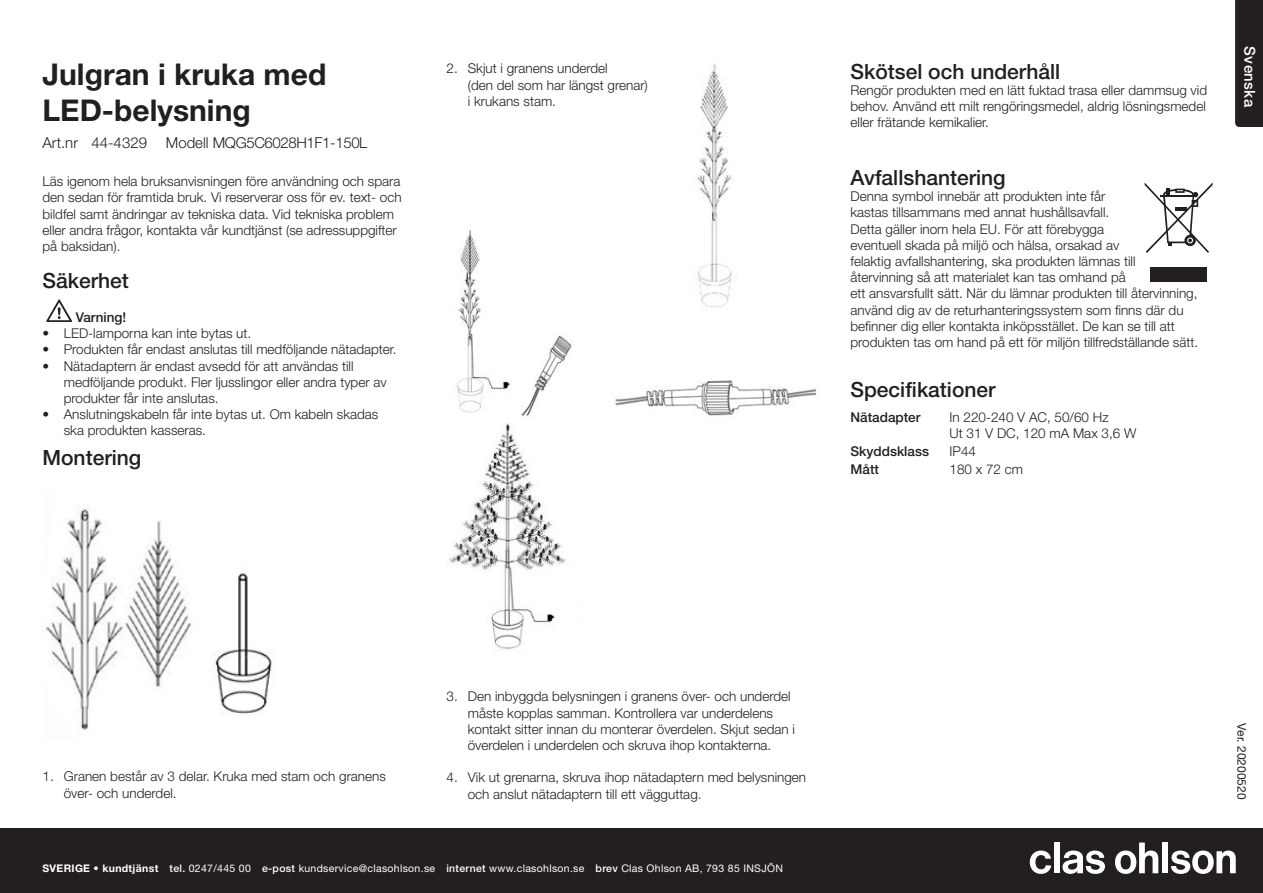
<style>
.page{position:relative;width:1263px;height:893px;background:#fff}
.page>*{position:absolute;margin:0;border:0;box-sizing:border-box;transform-origin:0 0}
.Bruks_-_Inledande_be{font:700 30px/36px "Helvetica Neue LT Std";color:#231f20}
.Bruks_-_Nytt_Avsnitt{font:500 21px "Helvetica Neue LT Std";color:#231f20}
.Bruks_-_Inledande_Ar{font:300 15px "Helvetica Neue LT Std";letter-spacing:-.025em;color:#231f20}
.Bruks_-_Inledande_Ar-2{font:300 15px "Helvetica Neue LT Std";color:#231f20}
.t1{font:500 15px "Helvetica Neue LT Std";letter-spacing:.025em;color:#fff}
.Bruks_-_Nytt_Avsnitt-2{font:300 13.5px/16.2px "Helvetica Neue LT Std";color:#231f20}
.Bruks_-_Brödtext{font:300 13.5px/16.2px "Helvetica Neue LT Std";color:#231f20}
.Bruks_-_Brödtext-2{font:500 13.5px "Helvetica Neue LT Std";color:#231f20}
.t2{font:12px "Helvetica Neue LT Std";color:#231f20}
.t3{font:10.5px "Helvetica Neue LT Std";letter-spacing:.03em;color:#fff}
.s1{font-weight:700}
.s2{font-weight:500}
</style>
<div class="page">
<div style="left:0;top:828px;width:1263px;height:65px;background:#231f20"></div>
<svg style="left:1030px;top:850px;width:21px;height:24px"></svg>
<div style="left:1054px;top:842px;width:5px;height:31px;background:#fff"></div>
<svg style="left:1062px;top:850px;width:43px;height:24px"></svg>
<svg style="left:1115px;top:842px;width:43px;height:32px"></svg>
<div style="left:1162px;top:842px;width:6px;height:31px;background:#fff"></div>
<svg style="left:1171px;top:850px;width:65px;height:24px"></svg>
<div style="left:1235px;top:0;width:28px;height:127px;background:#231f20"></div>
<img style="left:45px;top:508px;width:227px;height:222px">
<img style="left:446px;top:423px;width:121px;height:228px">
<img style="left:456px;top:230px;width:361px;height:188px">
<img style="left:663px;top:64px;width:96px;height:253px">
<svg style="left:46px;top:299px;width:26px;height:23px"></svg>
<svg style="left:1144px;top:182px;width:69px;height:71px"></svg>
<div style="left:1150px;top:267px;width:57px;height:14px;background:#231f20"></div>
<p class="Bruks_-_Inledande_be" style="left:43px;top:56px;width:285px">Julgran i kruka med<br>LED-belysning</p>
<p class="Bruks_-_Inledande_Ar-2" style="left:43px;top:133px;width:106px">Art.nr 44-4329</p>
<p class="Bruks_-_Inledande_Ar" style="left:166px;top:133px;width:203px">Modell MQG5C6028H1F1-150L</p>
<p class="Bruks_-_Brödtext" style="left:43px;top:173px;width:361px">Läs igenom hela bruksanvisningen före användning och spara den sedan för framtida bruk. Vi reserverar oss för ev. text- och bildfel samt ändringar av tekniska data. Vid tekniska problem eller andra frågor, kontakta vår kundtjänst (se adressuppgifter på baksidan).</p>
<p class="Bruks_-_Nytt_Avsnitt" style="left:43px;top:268px;width:88px">Säkerhet</p>
<p class="Bruks_-_Brödtext-2" style="left:76px;top:309px;width:52px">Varning!</p>
<p class="Bruks_-_Nytt_Avsnitt-2" style="left:43px;top:325px;width:210px">• LED-lamporna kan inte bytas ut.</p>
<p class="Bruks_-_Nytt_Avsnitt-2" style="left:43px;top:341px;width:356px">• Produkten får endast anslutas till medföljande nätadapter.</p>
<p class="Bruks_-_Nytt_Avsnitt-2" style="left:64px;top:357px;width:324px;text-indent:-21px">• Nätadaptern är endast avsedd för att användas till medföljande produkt. Fler ljusslingor eller andra typer av produkter får inte anslutas.</p>
<p class="Bruks_-_Nytt_Avsnitt-2" style="left:64px;top:406px;width:316px;text-indent:-21px">• Anslutningskabeln får inte bytas ut. Om kabeln skadas ska produkten kasseras.</p>
<p class="Bruks_-_Nytt_Avsnitt" style="left:43px;top:445px;width:100px">Montering</p>
<p class="Bruks_-_Nytt_Avsnitt-2" style="left:468px;top:60px;width:182px;text-indent:-21px">2. Skjut i granens underdel<br>(den del som har längst grenar) i krukans stam.</p>
<p class="Bruks_-_Nytt_Avsnitt" style="left:850px;top:59px;width:211px">Skötsel och underhåll</p>
<p class="Bruks_-_Nytt_Avsnitt-2" style="left:850px;top:82px;width:358px;text-align:justify">Rengör produkten med en lätt fuktad trasa eller dammsug vid behov. Använd ett milt rengöringsmedel, aldrig lösningsmedel eller frätande kemikalier.</p>
<p class="Bruks_-_Nytt_Avsnitt" style="left:850px;top:165px;width:157px">Avfallshantering</p>
<p class="Bruks_-_Nytt_Avsnitt-2" style="left:850px;top:188px;width:349px">Denna symbol innebär att produkten inte får<br>kastas tillsammans med annat hushållsavfall.<br>Detta gäller inom hela EU. För att förebygga<br>eventuell skada på miljö och hälsa, orsakad av<br>felaktig avfallshantering, ska produkten lämnas till återvinning så att materialet kan tas omhand på<br>ett ansvarsfullt sätt. När du lämnar produkten till återvinning, använd dig av de returhanteringssystem som finns där du befinner dig eller kontakta inköpsstället. De kan se till att produkten tas om hand på ett för miljön tillfredställande sätt.</p>
<p class="Bruks_-_Nytt_Avsnitt" style="left:850px;top:377px;width:147px">Specifikationer</p>
<p class="Bruks_-_Brödtext-2" style="left:850px;top:409px;width:72px">Nätadapter</p>
<p class="Bruks_-_Brödtext" style="left:949px;top:408px;width:161px">In 220-240 V AC, 50/60 Hz</p>
<p class="Bruks_-_Brödtext" style="left:949px;top:425px;width:188px">Ut 31 V DC, 120 mA Max 3,6 W</p>
<p class="Bruks_-_Brödtext-2" style="left:850px;top:443px;width:80px">Skyddsklass</p>
<p class="Bruks_-_Brödtext" style="left:949px;top:443px;width:28px">IP44</p>
<p class="Bruks_-_Brödtext-2" style="left:850px;top:462px;width:30px">Mått</p>
<p class="Bruks_-_Brödtext" style="left:949px;top:461px;width:75px">180 x 72 cm</p>
<p class="t1" style="left:1258px;top:46px;width:62px;rotate:90deg">Svenska</p>
<p class="Bruks_-_Nytt_Avsnitt-2" style="left:64px;top:768px;width:324px;text-indent:-21px">1. Granen består av 3 delar. Kruka med stam och granens över- och underdel.</p>
<p class="Bruks_-_Nytt_Avsnitt-2" style="left:468px;top:688px;width:329px;text-indent:-21px">3. Den inbyggda belysningen i granens över- och underdel måste kopplas samman. Kontrollera var underdelens kontakt sitter innan du monterar överdelen. Skjut sedan i överdelen i underdelen och skruva ihop kontakterna.</p>
<p class="Bruks_-_Nytt_Avsnitt-2" style="left:468px;top:769px;width:340px;text-indent:-21px">4. Vik ut grenarna, skruva ihop nätadaptern med belysningen och anslut nätadaptern till ett vägguttag.</p>
<p class="t3" style="left:43px;top:862px;width:742px"><span class="s1">SVERIGE • kundtjänst</span> <span class="s2">tel.</span> 0247/445 00 <span class="s2">e-post</span> kundservice@clasohlson.se <span class="s2">internet</span> www.clasohlson.se <span class="s2">brev</span> Clas Ohlson AB, 793 85 INSJÖN</p>
<p class="t2" style="left:1249px;top:723px;width:78px;rotate:90deg">Ver. 20200520</p>
</div>
